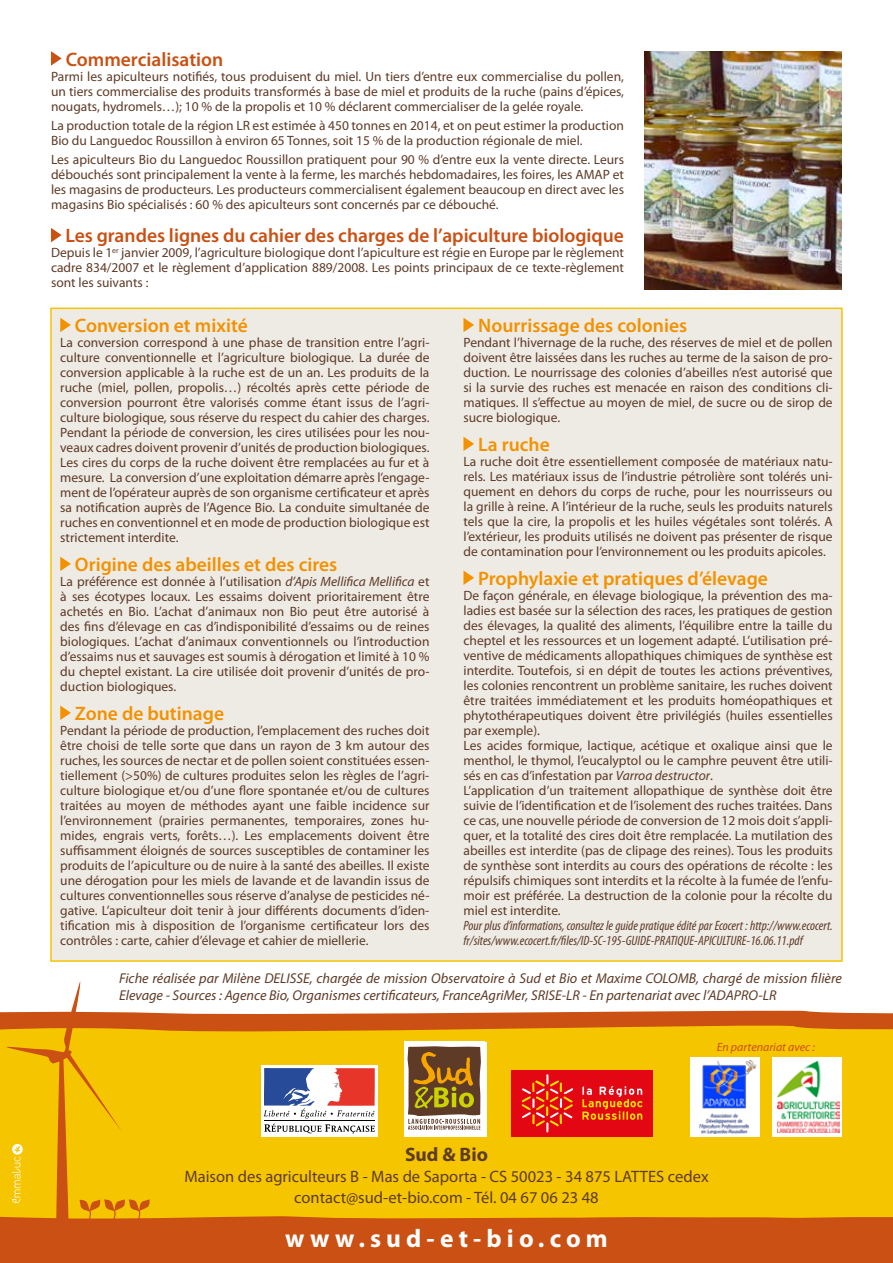
<style>
.page{position:relative;width:893px;height:1263px;background:#fff}
.page>*{position:absolute;margin:0;border:0;box-sizing:border-box;transform-origin:0 0}
.t1{font:700 25.5px "Myriad Pro";letter-spacing:.2em;color:#fff}
.t2{font:600 19.5px "Myriad Pro";color:#f39200}
.t3{font:600 19.5px "Myriad Pro";color:#ca5013}
.t4{font:700 19.5px "Myriad Pro";color:#5e3b27}
.t5{font:16.5px/21px "Myriad Pro";color:#5e3b27;text-align:center}
.t6{font:italic 14.25px/16.8px "Myriad Pro";color:#5e3b27}
.t7{font:13.5px/15px "Myriad Pro";color:#5e3b27;text-align:justify}
.t8{font:italic condensed 13.5px/15px "Myriad Pro";color:#5e3b27}
.t9{font:italic 12px "Myriad Pro";color:#ca5013}
.s1{font-style:italic}
</style>
<div class="page">
<div style="left:51px;top:308px;width:791px;height:653px;background:#eeeae4"></div>
<svg style="left:60px;top:318px;width:11px;height:14px"></svg>
<svg style="left:60px;top:557px;width:11px;height:14px"></svg>
<svg style="left:60px;top:705px;width:11px;height:15px"></svg>
<svg style="left:463px;top:318px;width:11px;height:14px"></svg>
<svg style="left:463px;top:437px;width:11px;height:14px"></svg>
<svg style="left:463px;top:570px;width:11px;height:15px"></svg>
<svg style="left:51px;top:51px;width:11px;height:15px"></svg>
<svg style="left:51px;top:228px;width:11px;height:14px"></svg>
<img style="left:644px;top:51px;width:198px;height:238px">
<svg style="left:0;top:981px;width:893px;height:282px;background:#e7a72d"></svg>
<div style="left:690px;top:1057px;width:69px;height:79px;background:#fff"></div>
<img style="left:698px;top:1061px;width:59px;height:72px">
<div style="left:773px;top:1057px;width:69px;height:79px;background:#fff"></div>
<img style="left:777px;top:1061px;width:62px;height:71px">
<h2 class="t3" style="left:66px;top:47px;width:159px">Commercialisation</h2>
<p class="t7" style="left:51px;top:68px;width:575px">Parmi les apiculteurs notifiés, tous produisent du miel. Un tiers d’entre eux commercialise du pollen, un tiers commercialise des produits transformés à base de miel et produits de la ruche (pains d’épices, nougats, hydromels…); 10 % de la propolis et 10 % déclarent commercialiser de la gelée royale.</p>
<p class="t7" style="left:51px;top:118px;width:574px">La production totale de la région LR est estimée à 450 tonnes en 2014, et on peut estimer la production<br>Bio du Languedoc Roussillon à environ 65 Tonnes, soit 15 % de la production régionale de miel.</p>
<p class="t7" style="left:51px;top:152px;width:574px">Les apiculteurs Bio du Languedoc Roussillon pratiquent pour 90 % d’entre eux la vente directe. Leurs débouchés sont principalement la vente à la ferme, les marchés hebdomadaires, les foires, les AMAP et les magasins de producteurs. Les producteurs commercialisent également beaucoup en direct avec les magasins Bio spécialisés : 60 % des apiculteurs sont concernés par ce débouché.</p>
<h2 class="t3" style="left:65px;top:223px;width:560px">Les grandes lignes du cahier des charges de l’apiculture biologique</h2>
<p class="t7" style="left:51px;top:245px;width:574px">Depuis le 1<sup>er</sup> janvier 2009, l’agriculture biologique dont l’apiculture est régie en Europe par le règlement cadre 834/2007 et le règlement d’application 889/2008. Les points principaux de ce texte-règlement sont les suivants :</p>
<h2 class="t2" style="left:478px;top:313px;width:211px">Nourrissage des colonies</h2>
<p class="t7" style="left:463px;top:335px;width:371px">Pendant l’hivernage de la ruche, des réserves de miel et de pollen doivent être laissées dans les ruches au terme de la saison de pro&shy;duction. Le nourrissage des colonies d’abeilles n’est autorisé que si la survie des ruches est menacée en raison des conditions cli&shy;matiques. Il s’effectue au moyen de miel, de sucre ou de sirop de sucre biologique.</p>
<h2 class="t2" style="left:478px;top:432px;width:73px">La ruche</h2>
<p class="t7" style="left:463px;top:454px;width:371px">La ruche doit être essentiellement composée de matériaux natu&shy;rels. Les matériaux issus de l’industrie pétrolière sont tolérés uni&shy;quement en dehors du corps de ruche, pour les nourrisseurs ou la grille à reine. A l’intérieur de la ruche, seuls les produits naturels tels que la cire, la propolis et les huiles végétales sont tolérés. A l’extérieur, les produits utilisés ne doivent pas présenter de risque de contamination pour l’environnement ou les produits apicoles.</p>
<h2 class="t2" style="left:478px;top:566px;width:291px">Prophylaxie et pratiques d’élevage</h2>
<p class="t7" style="left:463px;top:588px;width:371px;text-align:left">De façon générale, en élevage biologique, la prévention des ma&shy;ladies est basée sur la sélection des races, les pratiques de gestion des élevages, la qualité des aliments, l’équilibre entre la taille du cheptel et les ressources et un logement adapté. L’utilisation pré&shy;ventive de médicaments allopathiques chimiques de synthèse est interdite. Toutefois, si en dépit de toutes les actions préventives, les colonies rencontrent un problème sanitaire, les ruches doivent être traitées immédiatement et les produits homéopathiques et phytothérapeutiques doivent être privilégiés (huiles essentielles par exemple).<br>Les acides formique, lactique, acétique et oxalique ainsi que le menthol, le thymol, l’eucalyptol ou le camphre peuvent être utili&shy;sés en cas d’infestation par <span class="s1">Varroa destructor</span>.<br>L’application d’un traitement allopathique de synthèse doit être suivie de l’identification et de l’isolement des ruches traitées. Dans ce cas, une nouvelle période de conversion de 12 mois doit s’appli&shy;quer, et la totalité des cires doit être remplacée. La mutilation des abeilles est interdite (pas de clipage des reines). Tous les produits de synthèse sont interdits au cours des opérations de récolte : les répulsifs chimiques sont interdits et la récolte à la fumée de l’enfu&shy;moir est préférée. La destruction de la colonie pour la récolte du miel est interdite.</p>
<p class="t8" style="left:463px;top:918px;width:371px">Pour plus d’informations, consultez le guide pratique édité par Ecocert : http://www.ecocert. fr/sites/www.ecocert.fr/files/ID-SC-195-GUIDE-PRATIQUE-APICULTURE-16.06.11.pdf</p>
<p class="t6" style="left:119px;top:970px;width:724px">Fiche réalisée par Milène DELISSE, chargée de mission Observatoire à Sud et Bio et Maxime COLOMB, chargé de mission filière<br>Elevage - Sources : Agence Bio, Organismes certificateurs, FranceAgriMer, SRISE-LR - En partenariat avec l’ADAPRO-LR</p>
<p class="t9" style="left:717px;top:1039px;width:100px">En partenariat avec :</p>
<h2 class="t2" style="left:75px;top:313px;width:174px">Conversion et mixité</h2>
<p class="t7" style="left:60px;top:335px;width:371px">La conversion correspond à une phase de transition entre l’agri&shy;culture conventionnelle et l’agriculture biologique. La durée de conversion applicable à la ruche est de un an. Les produits de la ruche (miel, pollen, propolis…) récoltés après cette période de conversion pourront être valorisés comme étant issus de l’agri&shy;culture biologique, sous réserve du respect du cahier des charges.<br>Pendant la période de conversion, les cires utilisées pour les nou&shy;veaux cadres doivent provenir d’unités de production biologiques.<br>Les cires du corps de la ruche doivent être remplacées au fur et à mesure. La conversion d’une exploitation démarre après l’engage&shy;ment de l’opérateur auprès de son organisme certificateur et après sa notification auprès de l’Agence Bio. La conduite simultanée de ruches en conventionnel et en mode de production biologique est strictement interdite.</p>
<h2 class="t2" style="left:75px;top:552px;width:264px">Origine des abeilles et des cires</h2>
<p class="t7" style="left:60px;top:574px;width:371px">La préférence est donnée à l’utilisation <span class="s1">d’Apis Mellifica Mellifica</span> et à ses écotypes locaux. Les essaims doivent prioritairement être achetés en Bio. L’achat d’animaux non Bio peut être autorisé à des fins d’élevage en cas d’indisponibilité d’essaims ou de reines biologiques. L’achat d’animaux conventionnels ou l’introduction d’essaims nus et sauvages est soumis à dérogation et limité à 10 % du cheptel existant. La cire utilisée doit provenir d’unités de pro&shy;duction biologiques.</p>
<h2 class="t2" style="left:75px;top:701px;width:151px">Zone de butinage</h2>
<p class="t7" style="left:60px;top:723px;width:371px">Pendant la période de production, l’emplacement des ruches doit être choisi de telle sorte que dans un rayon de 3 km autour des ruches, les sources de nectar et de pollen soient constituées essen&shy;tiellement (&gt;50%) de cultures produites selon les règles de l’agri&shy;culture biologique et/ou d’une flore spontanée et/ou de cultures traitées au moyen de méthodes ayant une faible incidence sur l’environnement (prairies permanentes, temporaires, zones hu&shy;mides, engrais verts, forêts…). Les emplacements doivent être suffisamment éloignés de sources susceptibles de contaminer les produits de l’apiculture ou de nuire à la santé des abeilles. Il existe une dérogation pour les miels de lavande et de lavandin issus de cultures conventionnelles sous réserve d’analyse de pesticides né&shy;gative. L’apiculteur doit tenir à jour différents documents d’iden&shy;tification mis à disposition de l’organisme certificateur lors des contrôles : carte, cahier d’élevage et cahier de miellerie.</p>
<h2 class="t4" style="left:405px;top:1142px;width:84px">Sud &amp; Bio</h2>
<p class="t5" style="left:184px;top:1166px;width:526px">Maison des agriculteurs B - Mas de Saporta - CS 50023 - 34 875 LATTES cedex contact@sud-et-bio.com - Tél. 04 67 06 23 48</p>
<h1 class="t1" style="left:285px;top:1222px;width:324px">www.sud-et-bio.com</h1>
</div>
